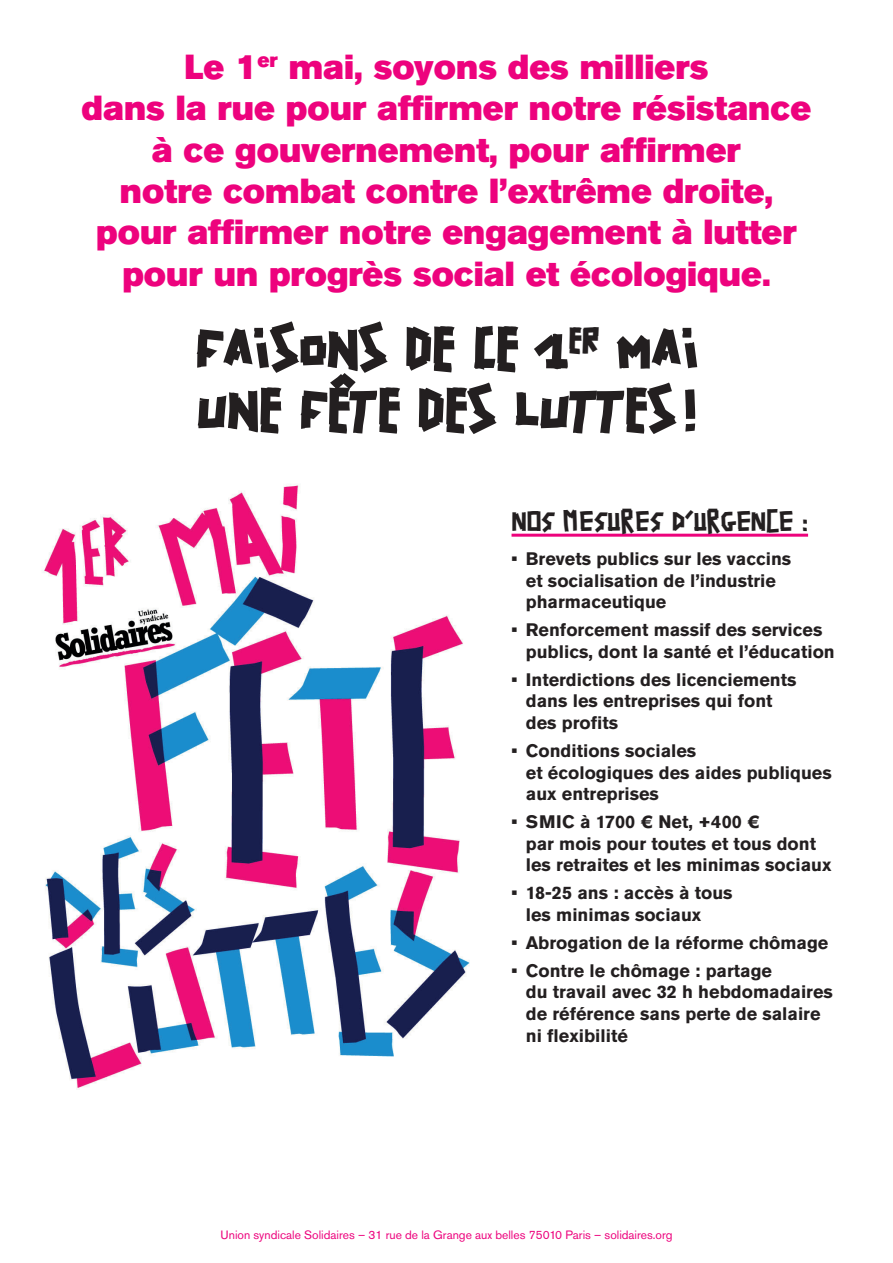
<style>
.page{position:relative;width:893px;height:1263px;background:#fff}
.page>*{position:absolute;margin:0;border:0;box-sizing:border-box;transform-origin:0 0}
.t1{font:51px/61.2px "Solidaire Action";color:#231f20}
.t2{font:34.5px/41.4px "Akzidenz Grotesk Std Super";color:#ed027d;text-align:center}
.t3{font:27px "Solidaire Manif";letter-spacing:-.01em;color:#231f20}
.t4{font:700 18px/21.6px "Akzidenz Grotesk Std";color:#231f20}
.t5{font:12px "Akzidenz Grotesk Std";color:#ed027d}
</style>
<div class="page">
<img style="left:43px;top:485px;width:426px;height:604px">
<hr style="left:511px;top:534px;width:297px;height:3px;background:#ed027c">
<h2 class="t2" style="left:82px;top:46px;width:731px">Le 1<sup>er</sup> mai, soyons des milliers<br>dans la rue pour affirmer notre résistance à ce gouvernement, pour affirmer<br>notre combat contre l’extrême droite, pour affirmer notre engagement à lutter pour un progrès social et écologique.</h2>
<h1 class="t1" style="left:195px;top:319px;width:505px">FAISONS DE CE 1<sup>ER</sup> MAI<br>UNE FÊTE DES LUTTES!</h1>
<h3 class="t3" style="left:511px;top:502px;width:298px">NOS MESURES D’URGENCE :</h3>
<p class="t4" style="left:526px;top:548px;width:267px;text-indent:-14px">• Brevets publics sur les vaccins et socialisation de l’industrie pharmaceutique</p>
<p class="t4" style="left:526px;top:619px;width:310px;text-indent:-14px">• Renforcement massif des services publics, dont la santé et l’éducation</p>
<p class="t4" style="left:526px;top:669px;width:272px;text-indent:-14px">• Interdictions des licenciements dans les entreprises qui font des profits</p>
<p class="t4" style="left:526px;top:740px;width:307px;text-indent:-14px">• Conditions sociales<br>et écologiques des aides publiques aux entreprises</p>
<p class="t4" style="left:526px;top:811px;width:307px;text-indent:-14px">• SMIC à 1700 € Net, +400 €<br>par mois pour toutes et tous dont les retraites et les minimas sociaux</p>
<p class="t4" style="left:526px;top:882px;width:208px;text-indent:-14px">• 18-25 ans : accès à tous les minimas sociaux</p>
<p class="t4" style="left:511px;top:932px;width:318px">• Abrogation de la réforme chômage</p>
<p class="t4" style="left:526px;top:960px;width:309px;text-indent:-14px">• Contre le chômage : partage<br>du travail avec 32 h hebdomadaires de référence sans perte de salaire ni flexibilité</p>
<p class="t5" style="left:220px;top:1228px;width:454px">Union syndicale Solidaires – 31 rue de la Grange aux belles 75010 Paris – solidaires.org</p>
</div>
